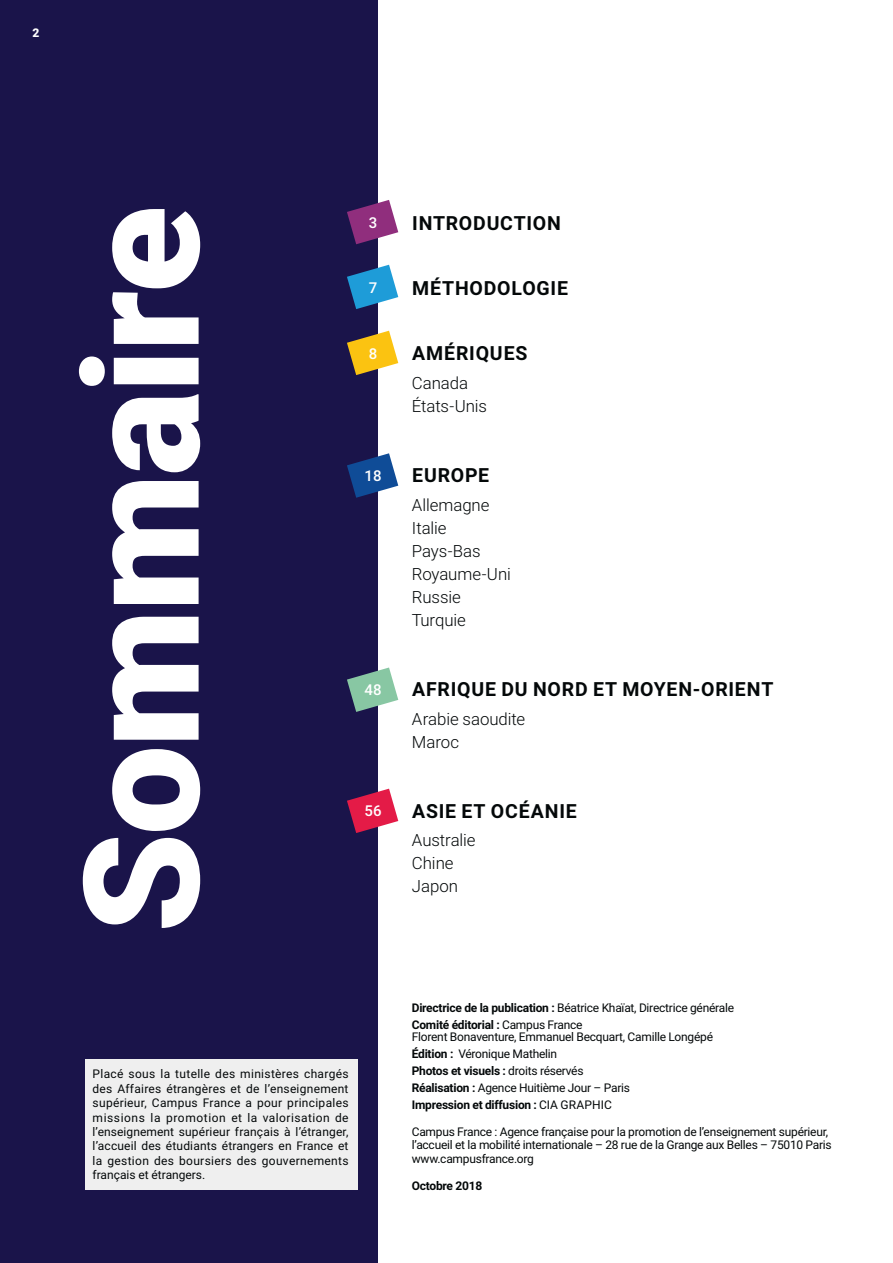
<style>
.page{position:relative;width:893px;height:1263px;background:#fff}
.page>*{position:absolute;margin:0;border:0;box-sizing:border-box;transform-origin:0 0}
.t1{font:900 160.65px "Roboto";letter-spacing:-.015em;color:#fff}
.t2{font:700 19.5px "Roboto";letter-spacing:.04em;color:#040809}
.t3{font:300 16.8px/23px "Roboto";letter-spacing:-.005em;color:#040809}
.t4{font:500 15px "Roboto";color:#fff}
.t5{font:12px/14.4px "Roboto";letter-spacing:-.02em;color:#040809}
.t6{font:700 12px "Roboto";letter-spacing:-.02em;color:#040809}
.t7{font:900 12px "Roboto";color:#fff}
.s1{font-weight:700}
</style>
<div class="page">
<div style="left:0;top:0;width:378px;height:1263px;background:#1a144a"></div>
<svg style="left:347px;top:331px;width:51px;height:44px"></svg>
<svg style="left:347px;top:453px;width:51px;height:45px"></svg>
<svg style="left:347px;top:668px;width:51px;height:44px"></svg>
<svg style="left:347px;top:789px;width:51px;height:44px"></svg>
<svg style="left:347px;top:200px;width:51px;height:44px"></svg>
<svg style="left:347px;top:265px;width:51px;height:44px"></svg>
<div style="left:85px;top:1060px;width:272px;height:130px;background:#efefef"></div>
<p class="t7" style="left:33px;top:28px;width:8px">2</p>
<h1 class="t1" style="left:78px;top:933px;width:729px;rotate:-90deg">Sommaire</h1>
<p class="t4" style="left:369px;top:216px;width:10px">3</p>
<p class="t4" style="left:369px;top:281px;width:10px">7</p>
<p class="t4" style="left:369px;top:347px;width:10px">8</p>
<p class="t4" style="left:365px;top:470px;width:19px">18</p>
<p class="t4" style="left:365px;top:684px;width:19px">48</p>
<p class="t4" style="left:365px;top:805px;width:19px">56</p>
<p class="t5" style="left:93px;top:1068px;width:258px;text-align:justify">Placé sous la tutelle des ministères chargés des Affaires étrangères et de l’enseignement supérieur, Campus France a pour principales missions la promotion et la valorisation de l’enseignement supérieur français à l’étranger, l’accueil des étudiants étrangers en France et la gestion des boursiers des gouvernements français et étrangers.</p>
<h2 class="t2" style="left:412px;top:215px;width:150px">INTRODUCTION</h2>
<h2 class="t2" style="left:412px;top:280px;width:157px">MÉTHODOLOGIE</h2>
<h2 class="t2" style="left:412px;top:346px;width:117px">AMÉRIQUES</h2>
<h3 class="t3" style="left:412px;top:373px;width:76px">Canada<br>États-Unis</h3>
<h2 class="t2" style="left:412px;top:468px;width:78px">EUROPE</h2>
<h3 class="t3" style="left:412px;top:495px;width:100px">Allemagne<br>Italie<br>Pays-Bas<br>Royaume-Uni<br>Russie<br>Turquie</h3>
<h2 class="t2" style="left:412px;top:682px;width:363px">AFRIQUE DU NORD ET MOYEN-ORIENT</h2>
<h3 class="t3" style="left:412px;top:709px;width:115px">Arabie saoudite<br>Maroc</h3>
<h2 class="t2" style="left:412px;top:804px;width:166px">ASIE ET OCÉANIE</h2>
<h3 class="t3" style="left:412px;top:830px;width:65px">Australie<br>Chine</h3>
<h3 class="t3" style="left:412px;top:876px;width:48px">Japon</h3>
<p class="t5" style="left:412px;top:1000px;width:324px;line-height:17px"><span class="s1">Directrice de la publication :</span> Béatrice Khaïat, Directrice générale<br><span class="s1">Comité éditorial :</span> Campus France</p>
<p class="t5" style="left:412px;top:1030px;width:303px;line-height:17px">Florent Bonaventure, Emmanuel Becquart, Camille Longépé <span class="s1">Édition :</span> Véronique Mathelin<br><span class="s1">Photos et visuels :</span> droits réservés<br><span class="s1">Réalisation :</span> Agence Huitième Jour – Paris<br><span class="s1">Impression et diffusion :</span> CIA GRAPHIC</p>
<p class="t5" style="left:412px;top:1127px;width:421px;line-height:13.2px">Campus France : Agence française pour la promotion de l’enseignement supérieur, l’accueil et la mobilité internationale – 28 rue de la Grange aux Belles – 75010 Paris www.campusfrance.org</p>
<p class="t6" style="left:412px;top:1181px;width:72px">Octobre 2018</p>
</div>
